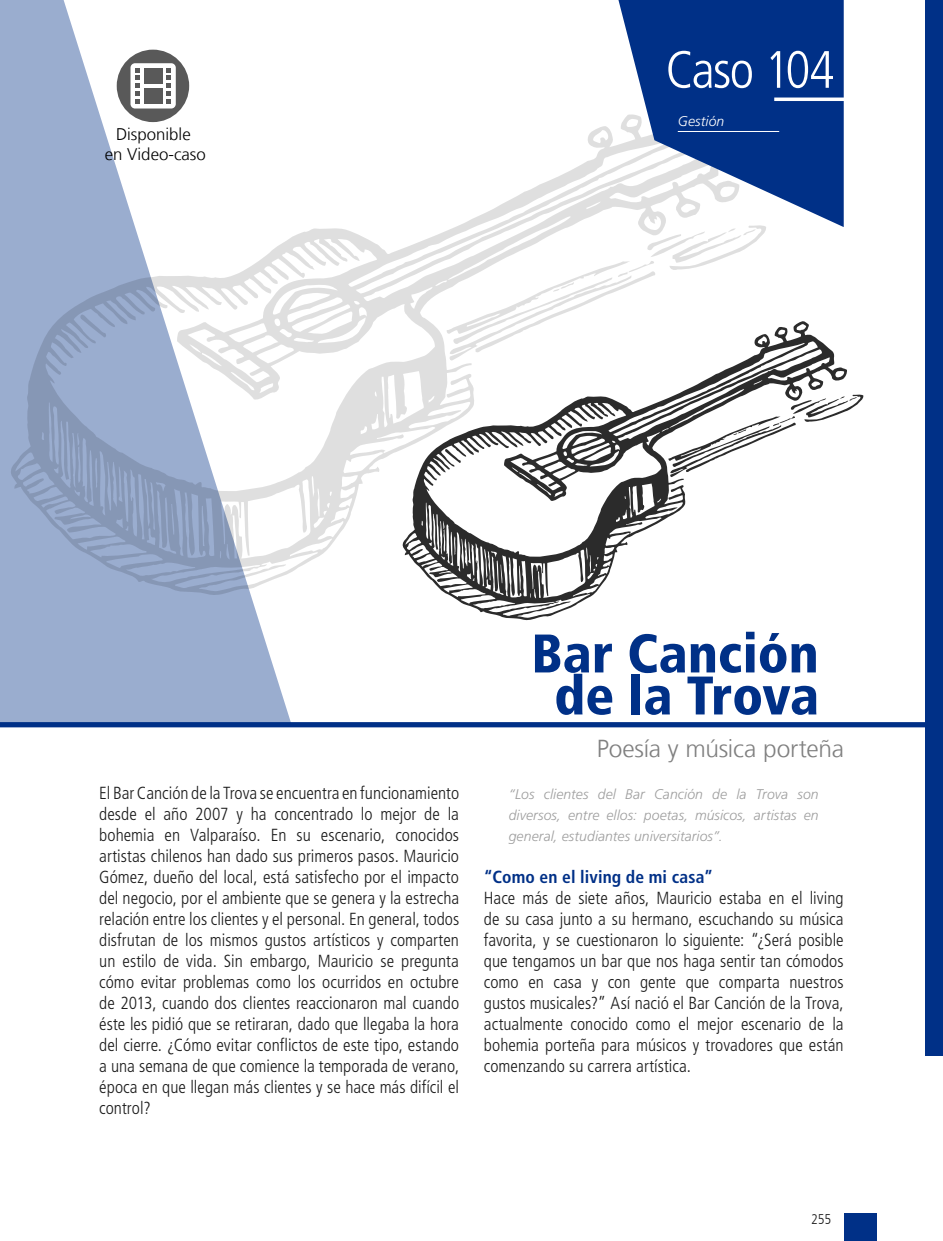
<style>
.page{position:relative;width:943px;height:1241px;background:#fff}
.page>*{position:absolute;margin:0;border:0;box-sizing:border-box;transform-origin:0 0}
.t1{font:900 condensed 54.25px/42px "Frutiger";color:#003087;text-align:center}
.t2{font:300 condensed 52.5px "Frutiger";letter-spacing:-.035em;color:#fff}
.t3{font:300 24.5px "Frutiger LT";letter-spacing:-.01em;color:#808080}
.t4{font:300 condensed 17.5px/21px "Frutiger";color:#1c1c1c;text-align:justify}
.t5{font:700 condensed 17.5px "Frutiger";letter-spacing:.01em;color:#003087}
.t6{font:300 16.8px/20.1px "Frutiger LT";color:#000;text-align:center}
.t7{font:italic 300 14px/21px "Frutiger";letter-spacing:.005em;color:#9e9e9e;text-align:justify}
.t8{font:italic 300 14px "Frutiger";letter-spacing:.005em;color:#fff}
.t9{font:300 condensed 14px "Frutiger LT";color:#1c1c1c}
</style>
<div class="page">
<div style="left:925px;top:0;width:18px;height:1055px;background:#003087"></div>
<div style="left:843px;top:1212px;width:33px;height:28px;background:#003087"></div>
<svg style="left:291px;top:126px;width:327px;height:446px"></svg>
<svg style="left:446px;top:224px;width:320px;height:96px"></svg>
<svg style="left:0;top:0;width:291px;height:722px;fill:#9aadcf"></svg>
<div style="left:0;top:722px;width:943px;height:5px;background:#003087"></div>
<svg style="left:618px;top:0;width:225px;height:227px;fill:#003087"></svg>
<hr style="left:774px;top:97px;width:138px;height:4px;background:#fff">
<hr style="left:677px;top:131px;width:102px;height:1px;background:#fff">
<svg style="left:402px;top:320px;width:445px;height:300px"></svg>
<svg style="left:668px;top:394px;width:195px;height:83px"></svg>
<svg style="left:445px;top:449px;width:16px;height:15px"></svg>
<svg style="left:117px;top:50px;width:72px;height:72px"></svg>
<div style="left:144px;top:68px;width:18px;height:16px;background:#595959"></div>
<div style="left:144px;top:88px;width:18px;height:16px;background:#595959"></div>
<p class="t6" style="left:105px;top:124px;width:102px">Disponible<br>en Video-caso</p>
<h2 class="t2" style="left:665px;top:40px;width:171px">Caso 104</h2>
<p class="t8" style="left:677px;top:113px;width:48px">Gestión</p>
<h1 class="t1" style="left:531px;top:632px;width:289px">Bar Canción de la Trova</h1>
<h3 class="t3" style="left:597px;top:734px;width:248px">Poesía y música porteña</h3>
<p class="t4" style="left:99px;top:782px;width:361px">El Bar Canción de la Trova se encuentra en funcionamiento desde el año 2007 y ha concentrado lo mejor de la bohemia en Valparaíso. En su escenario, conocidos artistas chilenos han dado sus primeros pasos. Mauricio Gómez, dueño del local, está satisfecho por el impacto del negocio, por el ambiente que se genera y la estrecha relación entre los clientes y el personal. En general, todos disfrutan de los mismos gustos artísticos y comparten un estilo de vida. Sin embargo, Mauricio se pregunta cómo evitar problemas como los ocurridos en octubre de 2013, cuando dos clientes reaccionaron mal cuando éste les pidió que se retiraran, dado que llegaba la hora del cierre. ¿Cómo evitar conflictos de este tipo, estando a una semana de que comience la temporada de verano, época en que llegan más clientes y se hace más difícil el control?</p>
<p class="t7" style="left:508px;top:783px;width:311px">“Los clientes del Bar Canción de la Trova son diversos, entre ellos: poetas, músicos, artistas en general, estudiantes universitarios”.</p>
<p class="t5" style="left:484px;top:866px;width:231px">“Como en el living de mi casa”</p>
<p class="t4" style="left:484px;top:887px;width:361px">Hace más de siete años, Mauricio estaba en el living de su casa junto a su hermano, escuchando su música favorita, y se cuestionaron lo siguiente: “¿Será posible que tengamos un bar que nos haga sentir tan cómodos como en casa y con gente que comparta nuestros gustos musicales?” Así nació el Bar Canción de la Trova, actualmente conocido como el mejor escenario de la bohemia porteña para músicos y trovadores que están comenzando su carrera artística.</p>
<p class="t9" style="left:811px;top:1210px;width:22px">255</p>
</div>
